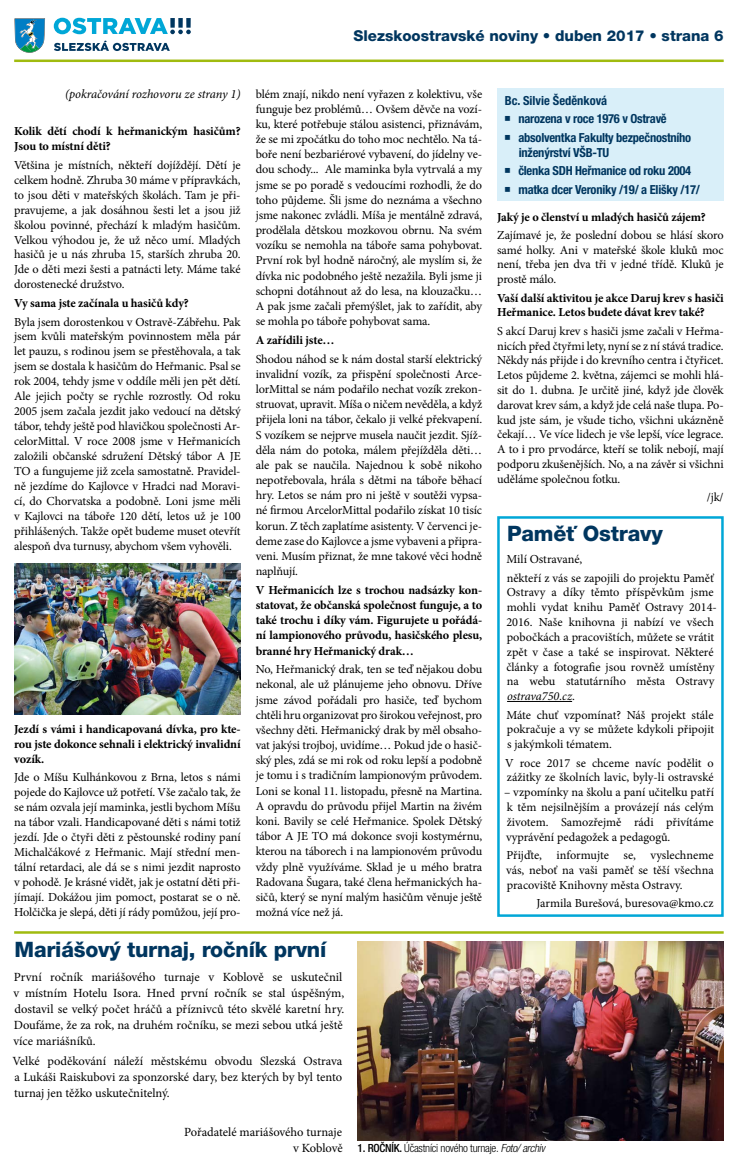
<style>
.page{position:relative;width:745px;height:1170px;background:#fff}
.page>*{position:absolute;margin:0;border:0;box-sizing:border-box;transform-origin:0 0}
.t1{font:800 21.25px "Helvetica Neue LT Pro";letter-spacing:-.01em;color:#00365f}
.t2{font:800 15px "Helvetica Neue LT Pro";color:#00365f}
.t3{font:12.5px/16.1px "Minion Pro";color:#000}
.t4{font:700 condensed 12.5px/15px "Helvetica Neue LT Pro";letter-spacing:-.02em;color:#00365f}
.t5{font:italic 12.5px "Minion Pro";letter-spacing:-.01em;color:#000}
.t6{font:700 condensed 12.5px "Helvetica Neue LT Pro";color:#00365f}
.t7{font:12.25px/15.1px "Minion Pro";letter-spacing:-.005em;color:#000;text-align:justify}
.t8{font:700 12.25px/15.1px "Minion Pro";letter-spacing:-.01em;color:#000}
.t9{font:300 condensed 11.25px "Helvetica Neue LT Pro";letter-spacing:-.02em;color:#000}
.s1{font-style:italic}
.s2{font-weight:500}
</style>
<div class="page">
<img style="left:14px;top:563px;width:226px;height:151px">
<svg style="left:14px;top:18px;width:31px;height:35px"></svg>
<svg style="left:54px;top:18px;width:137px;height:16px"></svg>
<svg style="left:54px;top:40px;width:116px;height:11px"></svg>
<hr style="left:14px;top:60px;width:709px;height:2px;background:#a0bb0f">
<div style="left:497px;top:89px;width:226px;height:112px;background:#d9eff9"></div>
<img style="left:357px;top:941px;width:366px;height:199px">
<hr style="left:506px;top:701px;width:65px;height:1px;background:#000">
<div style="left:497px;top:516px;width:226px;height:400px;border:2px solid #00a7d7"></div>
<hr style="left:14px;top:931px;width:709px;height:2px;background:#a0bb0f">
<p class="t2" style="left:353px;top:27px;width:371px">Slezskoostravské noviny • duben 2017 • strana 6</p>
<p class="t5" style="left:65px;top:85px;width:177px">(pokračování rozhovoru ze strany 1)</p>
<p class="t8" style="left:14px;top:123px;width:228px">Kolik dětí chodí k heřmanickým hasičům?<br>Jsou to místní děti?</p>
<p class="t7" style="left:14px;top:157px;width:228px">Většina je místních, někteří dojíždějí. Dětí je celkem hodně. Zhruba 30 máme v přípravkách, to jsou děti v mateřských školách. Tam je při&shy;pravujeme, a jak dosáhnou šesti let a jsou již školou povinné, přechází k mladým hasičům.<br>Velkou výhodou je, že už něco umí. Mladých hasičů je u nás zhruba 15, starších zhruba 20.<br>Jde o děti mezi šesti a patnácti lety. Máme také dorostenecké družstvo.</p>
<p class="t8" style="left:14px;top:295px;width:176px">Vy sama jste začínala u hasičů kdy?</p>
<p class="t7" style="left:14px;top:314px;width:228px">Byla jsem dorostenkou v Ostravě-Zábřehu. Pak jsem kvůli mateřským povinnostem měla pár let pauzu, s rodinou jsem se přestěhovala, a tak jsem se dostala k hasičům do Heřmanic. Psal se rok 2004, tehdy jsme v oddíle měli jen pět dětí.<br>Ale jejich počty se rychle rozrostly. Od roku 2005 jsem začala jezdit jako vedoucí na dětský tábor, tehdy ještě pod hlavičkou společnosti Ar&shy;celorMittal. V roce 2008 jsme v Heřmanicích založili občanské sdružení Dětský tábor A JE TO a fungujeme již zcela samostatně. Pravidel&shy;ně jezdíme do Kajlovce v Hradci nad Moravi&shy;cí, do Chorvatska a podobně. Loni jsme měli v Kajlovci na táboře 120 dětí, letos už je 100 přihlášených. Takže opět budeme muset otevřít alespoň dva turnusy, abychom všem vyhověli.</p>
<p class="t8" style="left:14px;top:721px;width:228px;text-align:justify">Jezdí s vámi i handicapovaná dívka, pro kte&shy;rou jste dokonce sehnali i elektrický invalidní vozík.</p>
<p class="t7" style="left:14px;top:769px;width:228px">Jde o Míšu Kulhánkovou z Brna, letos s námi pojede do Kajlovce už potřetí. Vše začalo tak, že se nám ozvala její maminka, jestli bychom Míšu na tábor vzali. Handicapované děti s námi totiž jezdí. Jde o čtyři děti z pěstounské rodiny paní Michalčákové z Heřmanic. Mají střední men&shy;tální retardaci, ale dá se s nimi jezdit naprosto v pohodě. Je krásné vidět, jak je ostatní děti při&shy;jímají. Dokážou jim pomoct, postarat se o ně.<br>Holčička je slepá, děti jí rády pomůžou, její pro-</p>
<p class="t7" style="left:255px;top:86px;width:228px">blém znají, nikdo není vyřazen z kolektivu, vše funguje bez problémů… Ovšem děvče na vozí&shy;ku, které potřebuje stálou asistenci, přiznávám, že se mi zpočátku do toho moc nechtělo. Na tá&shy;boře není bezbariérové vybavení, do jídelny ve&shy;dou schody... Ale maminka byla vytrvalá a my jsme se po poradě s vedoucími rozhodli, že do toho půjdeme. Šli jsme do neznáma a všechno jsme nakonec zvládli. Míša je mentálně zdravá, prodělala dětskou mozkovou obrnu. Na svém vozíku se nemohla na táboře sama pohybovat.<br>První rok byl hodně náročný, ale myslím si, že dívka nic podobného ještě nezažila. Byli jsme ji schopni dotáhnout až do lesa, na klouzačku… A pak jsme začali přemýšlet, jak to zařídit, aby se mohla po táboře pohybovat sama.</p>
<p class="t8" style="left:255px;top:332px;width:80px">A zařídili jste…</p>
<p class="t7" style="left:255px;top:351px;width:228px">Shodou náhod se k nám dostal starší elektrický invalidní vozík, za přispění společnosti Arce&shy;lorMittal se nám podařilo nechat vozík zrekon&shy;struovat, upravit. Míša o ničem nevěděla, a když přijela loni na tábor, čekalo ji velké překvapení.<br>S vozíkem se nejprve musela naučit jezdit. Sjíž&shy;děla nám do potoka, málem přejížděla děti… ale pak se naučila. Najednou k sobě nikoho nepotřebovala, hrála s dětmi na táboře běhací hry. Letos se nám pro ni ještě v soutěži vypsa&shy;né firmou ArcelorMittal podařilo získat 10 tisíc korun. Z těch zaplatíme asistenty. V červenci je&shy;deme zase do Kajlovce a jsme vybaveni a připra&shy;veni. Musím přiznat, že mne takové věci hodně naplňují.</p>
<p class="t8" style="left:255px;top:582px;width:228px;text-align:justify">V Heřmanicích lze s trochou nadsázky kon&shy;statovat, že občanská společnost funguje, a to také trochu i díky vám. Figurujete u pořádá&shy;ní lampionového průvodu, hasičského plesu, branné hry Heřmanický drak…</p>
<p class="t7" style="left:255px;top:661px;width:228px">No, Heřmanický drak, ten se teď nějakou dobu nekonal, ale už plánujeme jeho obnovu. Dříve jsme závod pořádali pro hasiče, teď bychom chtěli hru organizovat pro širokou veřejnost, pro všechny děti. Heřmanický drak by měl obsaho&shy;vat jakýsi trojboj, uvidíme… Pokud jde o hasič&shy;ský ples, zdá se mi rok od roku lepší a podobně je tomu i s tradičním lampionovým průvodem.<br>Loni se konal 11. listopadu, přesně na Martina.<br>A opravdu do průvodu přijel Martin na živém koni. Bavily se celé Heřmanice. Spolek Dětský tábor A JE TO má dokonce svoji kostymérnu, kterou na táborech i na lampionovém průvodu vždy plně využíváme. Sklad je u mého bratra Radovana Šugara, také člena heřmanických ha&shy;sičů, který se nyní malým hasičům věnuje ještě možná více než já.</p>
<p class="t6" style="left:504px;top:93px;width:104px">Bc. Silvie Šeděnková</p>
<p class="t4" style="left:503px;top:111px;width:164px">○ narozena v roce 1976 v Ostravě</p>
<p class="t4" style="left:518px;top:130px;width:174px;text-indent:-15px">○ absolventka Fakulty bezpečnostního inženýrství VŠB-TU</p>
<p class="t4" style="left:503px;top:163px;width:189px">○ členka SDH Heřmanice od roku 2004</p>
<p class="t4" style="left:503px;top:182px;width:197px">○ matka dcer Veroniky /19/ a Elišky /17/</p>
<p class="t8" style="left:497px;top:209px;width:210px">Jaký je o členství u mladých hasičů zájem?</p>
<p class="t7" style="left:497px;top:227px;width:228px;line-height:14.8px">Zajímavé je, že poslední dobou se hlásí skoro samé holky. Ani v mateřské škole kluků moc není, třeba jen dva tři v jedné třídě. Kluků je prostě málo.</p>
<p class="t8" style="left:497px;top:290px;width:228px;line-height:14.8px">Vaší další aktivitou je akce Daruj krev s hasiči<br>Heřmanice. Letos budete dávat krev také?</p>
<p class="t7" style="left:497px;top:323px;width:228px;line-height:14.8px">S akcí Daruj krev s hasiči jsme začali v Heřma&shy;nicích před čtyřmi lety, nyní se z ní stává tradice.<br>Někdy nás přijde i do krevního centra i čtyřicet.<br>Letos půjdeme 2. května, zájemci se mohli hlá&shy;sit do 1. dubna. Je určitě jiné, když jde člověk darovat krev sám, a když jde celá naše tlupa. Po&shy;kud jste sám, je všude ticho, všichni ukázněně čekají… Ve více lidech je vše lepší, více legrace.<br>A to i pro prvodárce, kteří se tolik nebojí, mají podporu zkušenějších. No, a na závěr si všichni uděláme společnou fotku.</p>
<p class="t7" style="left:706px;top:489px;width:18px">/jk/</p>
<h1 class="t1" style="left:507px;top:521px;width:157px">Paměť Ostravy</h1>
<p class="t7" style="left:506px;top:550px;width:209px;line-height:18.4px">Milí Ostravané,<br>někteří z vás se zapojili do projektu Paměť</p>
<p class="t7" style="left:506px;top:585px;width:212px;text-align:left">Ostravy a díky těmto příspěvkům jsme mohli vydat knihu Paměť Ostravy 2014- 2016. Naše knihovna ji nabízí ve všech pobočkách a pracovištích, můžete se vrátit zpět v čase a také se inspirovat. Některé články a fotografie jsou rovněž umístěny na webu statutárního města Ostravy <span class="s1">ostrava750.cz</span>.</p>
<p class="t7" style="left:506px;top:707px;width:209px">Máte chuť vzpomínat? Náš projekt stále pokračuje a vy se můžete kdykoli připojit s jakýmkoli tématem.</p>
<p class="t7" style="left:505px;top:755px;width:210px">V roce 2017 se chceme navíc podělit o zážitky ze školních lavic, byly-li ostravské</p>
<p class="t7" style="left:503px;top:785px;width:211px">– vzpomínky na školu a paní učitelku patří k těm nejsilnějším a provázejí nás celým životem. Samozřejmě rádi přivítáme vyprávění pedagožek a pedagogů.</p>
<p class="t7" style="left:505px;top:847px;width:209px">Přijďte, informujte se, vyslechneme vás, neboť na vaši paměť se těší všechna pracoviště Knihovny města Ostravy.</p>
<p class="t7" style="left:536px;top:895px;width:178px">Jarmila Burešová, buresova@kmo.cz</p>
<h1 class="t1" style="left:15px;top:937px;width:313px">Mariášový turnaj, ročník první</h1>
<p class="t3" style="left:13px;top:968px;width:332px">První ročník mariášového turnaje v Koblově se uskutečnil v místním Hotelu Isora. Hned první ročník se stal úspěšným, dostavil se velký počet hráčů a příznivců této skvělé karetní hry.<br>Doufáme, že za rok, na druhém ročníku, se mezi sebou utká ještě více mariášníků.</p>
<p class="t3" style="left:12px;top:1052px;width:331px;text-align:justify">Velké poděkování náleží městskému obvodu Slezská Ostrava a Lukáši Raiskubovi za sponzorské dary, bez kterých by byl tento turnaj jen těžko uskutečnitelný.</p>
<p class="t3" style="left:184px;top:1123px;width:160px;text-align:right">Pořadatelé mariášového turnaje v Koblově</p>
<p class="t9" style="left:357px;top:1141px;width:189px"><span class="s2">1. ROČNÍK.</span> Účastníci nového turnaje. <span class="s1">Foto/ archiv</span></p>
</div>
